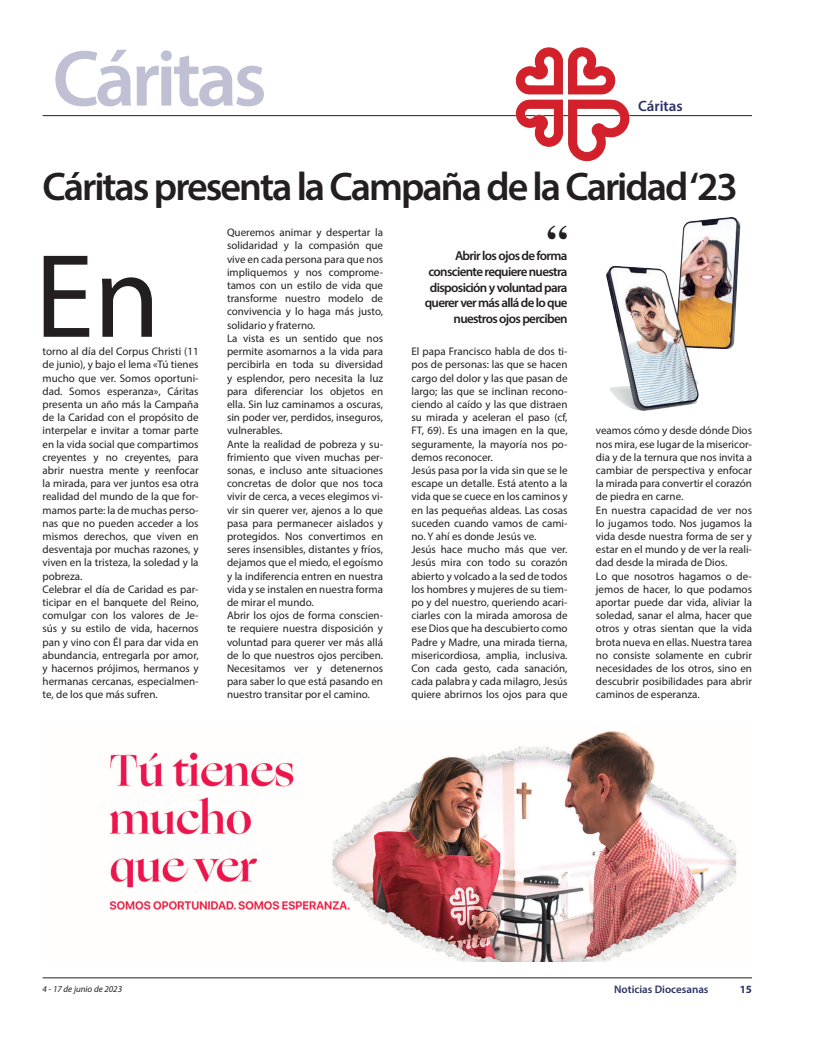
<style>
.page{position:relative;width:823px;height:1049px;background:#fff}
.page>*{position:absolute;margin:0;border:0;box-sizing:border-box;transform-origin:0 0}
.t1{font:120px "Myriad Pro";color:#231f20}
.t2{font:600 80px "Myriad Pro";letter-spacing:-.05em;color:#c0c0d4}
.t3{font:600 40px "Myriad Pro";letter-spacing:-.05em;color:#231f20}
.t4{font:700 40px "Times";color:#231f20;scale:1.05 1}
.parrafo2{font:600 15px "Myriad Pro";color:#2c3363}
.t5{font:600 13px/15.6px "Myriad Pro";letter-spacing:-.05em;color:#231f20;text-align:right}
.t6{font:11px/13.2px "Myriad Pro";color:#231f20;text-align:justify}
.t7{font:600 11px "Myriad Pro";color:#2c3363}
.t8{font:700 11px "Myriad Pro";color:#2c3363}
.t9{font:italic 9px "Myriad Pro";color:#231f20}
</style>
<div class="page">
<hr style="left:43px;top:978px;width:708px;height:1px;background:#231f20">
<hr style="left:43px;top:115px;width:708px;height:1px;background:#231f20">
<img style="left:489px;top:47px;width:156px;height:115px">
<img style="left:109px;top:731px;width:628px;height:230px">
<img style="left:606px;top:217px;width:135px;height:194px">
<p class="t2" style="left:52px;top:28px;width:216px">Cáritas</p>
<p class="parrafo2" style="left:637px;top:97px;width:46px">Cáritas</p>
<p class="t3" style="left:43px;top:161px;width:696px">Cáritas presenta la Campaña de la Caridad ‘23</p>
<p class="t6" style="left:227px;top:226px;width:157px">Queremos animar y despertar la solidaridad y la compasión que vive en cada persona para que nos impliquemos y nos comprome&shy;tamos con un estilo de vida que transforme nuestro modelo de convivencia y lo haga más justo, solidario y fraterno.</p>
<p class="t6" style="left:227px;top:331px;width:157px">La vista es un sentido que nos permite asomarnos a la vida para percibirla en toda su diversidad y esplendor, pero necesita la luz para diferenciar los objetos en ella. Sin luz caminamos a oscuras, sin poder ver, perdidos, inseguros, vulnerables.</p>
<p class="t6" style="left:227px;top:437px;width:157px">Ante la realidad de pobreza y su&shy;frimiento que viven muchas per&shy;sonas, e incluso ante situaciones concretas de dolor que nos toca vivir de cerca, a veces elegimos vi&shy;vir sin querer ver, ajenos a lo que pasa para permanecer aislados y protegidos. Nos convertimos en seres insensibles, distantes y fríos, dejamos que el miedo, el egoísmo y la indiferencia entren en nuestra vida y se instalen en nuestra forma de mirar el mundo.</p>
<p class="t6" style="left:227px;top:609px;width:157px">Abrir los ojos de forma conscien&shy;te requiere nuestra disposición y voluntad para querer ver más allá de lo que nuestros ojos perciben.<br>Necesitamos ver y detenernos para saber lo que está pasando en nuestro transitar por el camino.</p>
<p class="t4" style="left:546px;top:201px;width:21px">“</p>
<p class="t1" style="left:35px;top:222px;width:127px">En</p>
<p class="t5" style="left:424px;top:248px;width:144px">Abrir los ojos de forma consciente requiere nuestra disposición y voluntad para querer ver más allá de lo que nuestros ojos perciben</p>
<p class="t6" style="left:43px;top:345px;width:157px">torno al día del Corpus Christi (11 de junio), y bajo el lema «Tú tienes mucho que ver. Somos oportuni&shy;dad. Somos esperanza», Cáritas presenta un año más la Campaña de la Caridad con el propósito de interpelar e invitar a tomar parte en la vida social que compartimos creyentes y no creyentes, para abrir nuestra mente y reenfocar la mirada, para ver juntos esa otra realidad del mundo de la que for&shy;mamos parte: la de muchas perso&shy;nas que no pueden acceder a los mismos derechos, que viven en desventaja por muchas razones, y viven en la tristeza, la soledad y la pobreza.</p>
<p class="t6" style="left:43px;top:582px;width:157px">Celebrar el día de Caridad es par&shy;ticipar en el banquete del Reino, comulgar con los valores de Je&shy;sús y su estilo de vida, hacernos pan y vino con Él para dar vida en abundancia, entregarla por amor, y hacernos prójimos, hermanos y hermanas cercanas, especialmen&shy;te, de los que más sufren.</p>
<p class="t6" style="left:411px;top:345px;width:157px">El papa Francisco habla de dos ti&shy;pos de personas: las que se hacen cargo del dolor y las que pasan de largo; las que se inclinan recono&shy;ciendo al caído y las que distraen su mirada y aceleran el paso (cf, FT, 69). Es una imagen en la que, seguramente, la mayoría nos po&shy;demos reconocer.</p>
<p class="t6" style="left:411px;top:463px;width:157px">Jesús pasa por la vida sin que se le escape un detalle. Está atento a la vida que se cuece en los caminos y en las pequeñas aldeas. Las cosas suceden cuando vamos de cami&shy;no. Y ahí es donde Jesús ve.</p>
<p class="t6" style="left:411px;top:543px;width:157px">Jesús hace mucho más que ver.<br>Jesús mira con todo su corazón abierto y volcado a la sed de todos los hombres y mujeres de su tiem&shy;po y del nuestro, queriendo acari&shy;ciarles con la mirada amorosa de ese Dios que ha descubierto como Padre y Madre, una mirada tierna, misericordiosa, amplia, inclusiva.<br>Con cada gesto, cada sanación, cada palabra y cada milagro, Jesús quiere abrirnos los ojos para que</p>
<p class="t6" style="left:595px;top:424px;width:157px">veamos cómo y desde dónde Dios nos mira, ese lugar de la misericor&shy;dia y de la ternura que nos invita a cambiar de perspectiva y enfocar la mirada para convertir el corazón de piedra en carne.</p>
<p class="t6" style="left:595px;top:503px;width:157px">En nuestra capacidad de ver nos lo jugamos todo. Nos jugamos la vida desde nuestra forma de ser y estar en el mundo y de ver la reali&shy;dad desde la mirada de Dios.</p>
<p class="t6" style="left:595px;top:569px;width:157px">Lo que nosotros hagamos o de&shy;jemos de hacer, lo que podamos aportar puede dar vida, aliviar la soledad, sanar el alma, hacer que otros y otras sientan que la vida brota nueva en ellas. Nuestra tarea no consiste solamente en cubrir necesidades de los otros, sino en descubrir posibilidades para abrir caminos de esperanza.</p>
<p class="t9" style="left:43px;top:983px;width:81px">4 - 17 de junio de 2023</p>
<p class="t7" style="left:613px;top:982px;width:96px">Noticias Diocesanas</p>
<p class="t8" style="left:739px;top:982px;width:14px">15</p>
</div>
